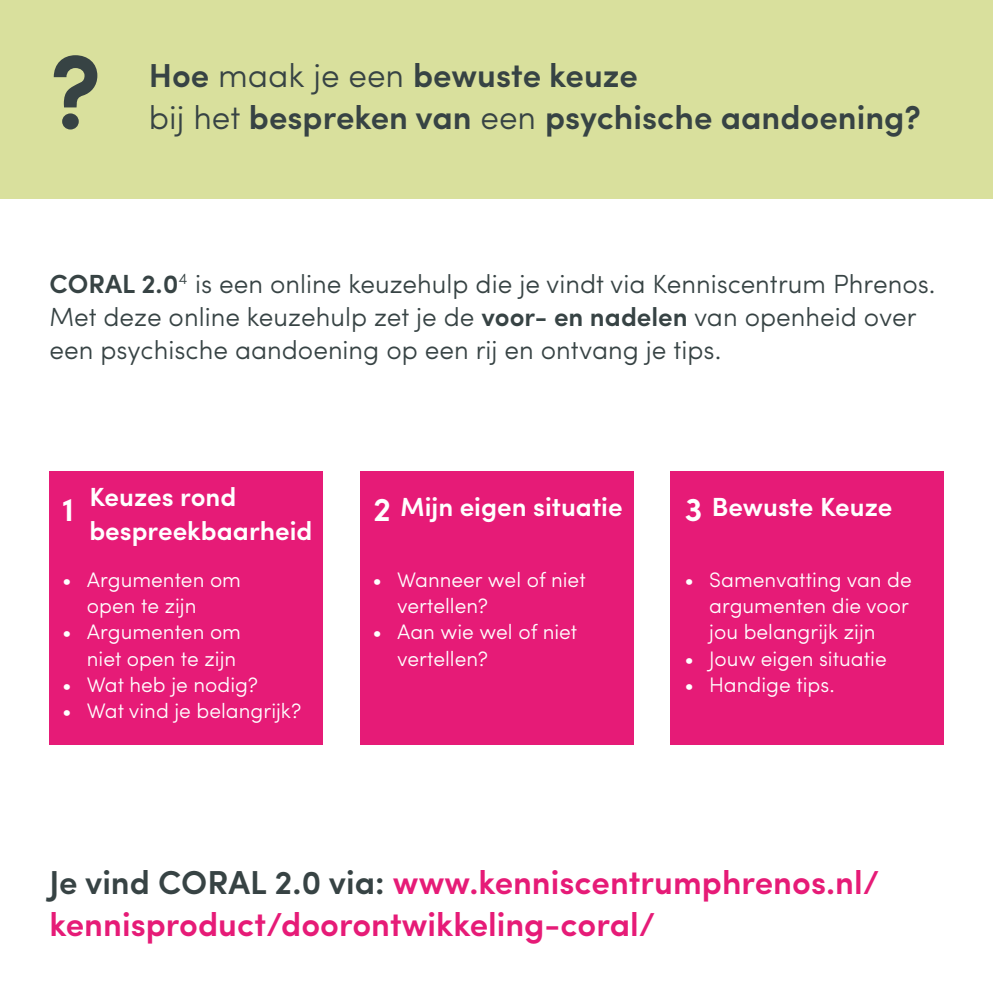
<style>
.page{position:relative;width:993px;height:993px;background:#fff}
.page>*{position:absolute;margin:0;border:0;box-sizing:border-box;transform-origin:0 0}
.t1{font:600 105px "Sofia Pro";color:#374344}
.t2{font:600 33.25px/42px "Sofia Pro";color:#e61b77}
.t3{font:600 33.25px/42px "Sofia Pro";color:#374344}
.t4{font:600 33.25px "Sofia Pro";color:#fff}
.t5{font:300 26.25px/33.2px "Sofia Pro";color:#374344}
.t6{font:600 26.25px/33.2px "Sofia Pro";color:#fff}
.t7{font:300 21px/26.2px "Sofia Pro";color:#fff}
.s1{font-weight:300}
.s2{font-weight:600}
.s3{color:#374344}
</style>
<div class="page">
<div style="left:0;top:0;width:992px;height:198px;background:#d9e09d"></div>
<div style="left:50px;top:471px;width:272px;height:273px;background:#e61b77"></div>
<div style="left:360px;top:471px;width:272px;height:273px;background:#e61b77"></div>
<div style="left:670px;top:471px;width:273px;height:273px;background:#e61b77"></div>
<h1 class="t1" style="left:50px;top:12px;width:53px">?</h1>
<h2 class="t3" style="left:149px;top:52px;width:773px">Hoe <span class="s1">maak je een</span> bewuste keuze<br><span class="s1">bij het</span> bespreken van <span class="s1">een</span> psychische aandoening?</h2>
<p class="t5" style="left:50px;top:265px;width:887px"><span class="s2">CORAL 2.0</span><sup>4</sup> is een online keuzehulp die je vindt via Kenniscentrum Phrenos.<br>Met deze online keuzehulp zet je de <span class="s2">voor- en nadelen</span> van openheid over een psychische aandoening op een rij en ontvang je tips.</p>
<p class="t6" style="left:89px;top:478px;width:224px">Keuzes rond bespreekbaarheid</p>
<h2 class="t4" style="left:373px;top:484px;width:19px">2</h2>
<p class="t7" style="left:397px;top:564px;width:190px;text-indent:-25px">• Wanneer wel of niet vertellen?</p>
<p class="t7" style="left:397px;top:617px;width:182px;text-indent:-25px">• Aan wie wel of niet vertellen?</p>
<p class="t6" style="left:400px;top:488px;width:223px">Mijn eigen situatie</p>
<h2 class="t4" style="left:684px;top:484px;width:20px">3</h2>
<p class="t6" style="left:711px;top:488px;width:182px">Bewuste Keuze</p>
<h2 class="t4" style="left:62px;top:484px;width:14px">1</h2>
<p class="t7" style="left:709px;top:564px;width:204px;text-indent:-25px">• Samenvatting van de argumenten die voor jou belangrijk zijn</p>
<p class="t7" style="left:684px;top:643px;width:204px">• Jouw eigen situatie</p>
<p class="t7" style="left:684px;top:669px;width:152px">• Handige tips.</p>
<p class="t7" style="left:87px;top:564px;width:156px;text-indent:-25px">• Argumenten om open te zijn</p>
<p class="t7" style="left:62px;top:617px;width:180px;text-align:right">• Argumenten om niet open te zijn</p>
<p class="t7" style="left:62px;top:669px;width:197px">• Wat heb je nodig?</p>
<p class="t7" style="left:62px;top:696px;width:241px">• Wat vind je belangrijk?</p>
<h2 class="t2" style="left:50px;top:858px;width:830px"><span class="s3">Je vind CORAL 2.0 via:</span> www.kenniscentrumphrenos.nl/ kennisproduct/doorontwikkeling-coral/</h2>
</div>
